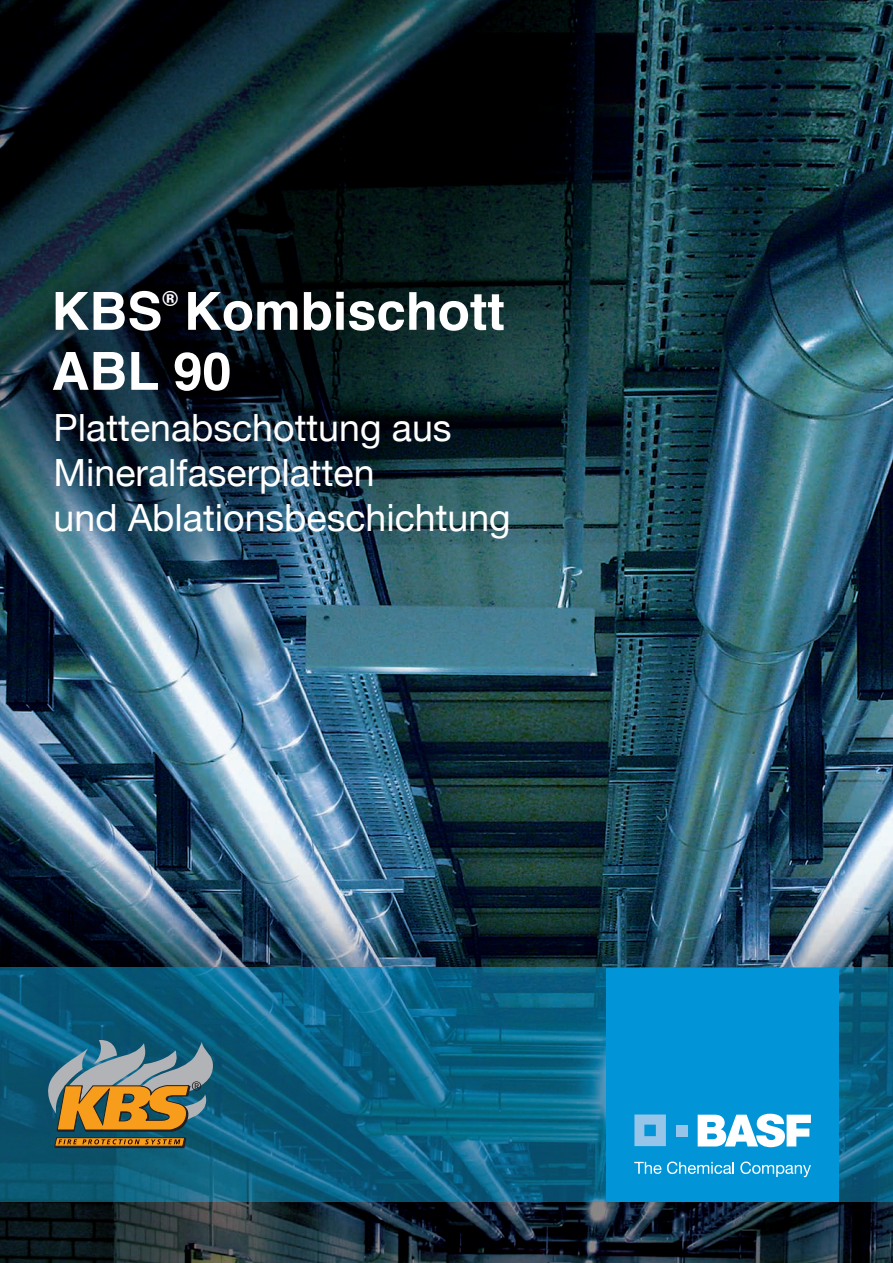
<style>
.page{position:relative;width:893px;height:1263px;background:#fff}
.page>*{position:absolute;margin:0;border:0;box-sizing:border-box;transform-origin:0 0}
.t1{font:700 52.5px "Helvetica";color:#fff}
.t2{font:37.5px/45px "Helvetica Neue";color:#fff}
.t3{font:700 21px "Helvetica";color:#fff}
</style>
<div class="page">
<img style="left:0;top:0;width:893px;height:1263px">
<img style="left:0;top:968px;width:893px;height:234px">
<div style="left:606px;top:968px;width:233px;height:234px;background:#0195d7"></div>
<svg style="left:634px;top:1162px;width:27px;height:12px"></svg>
<svg style="left:667px;top:1161px;width:67px;height:13px"></svg>
<svg style="left:740px;top:1161px;width:71px;height:16px"></svg>
<svg style="left:698px;top:1113px;width:113px;height:34px"></svg>
<svg style="left:634px;top:1114px;width:32px;height:32px"></svg>
<div style="left:676px;top:1125px;width:12px;height:11px;background:#96c5e9"></div>
<svg style="left:43px;top:1039px;width:173px;height:109px"></svg>
<h1 class="t1" style="left:52px;top:269px;width:455px">KBS Kombischott</h1>
<p class="t3" style="left:162px;top:281px;width:17px">®</p>
<h1 class="t1" style="left:52px;top:329px;width:181px">ABL 90</h1>
<p class="t2" style="left:54px;top:405px;width:459px">Plattenabschottung aus<br>Mineralfaserplatten<br>und Ablationsbeschichtung</p>
</div>
